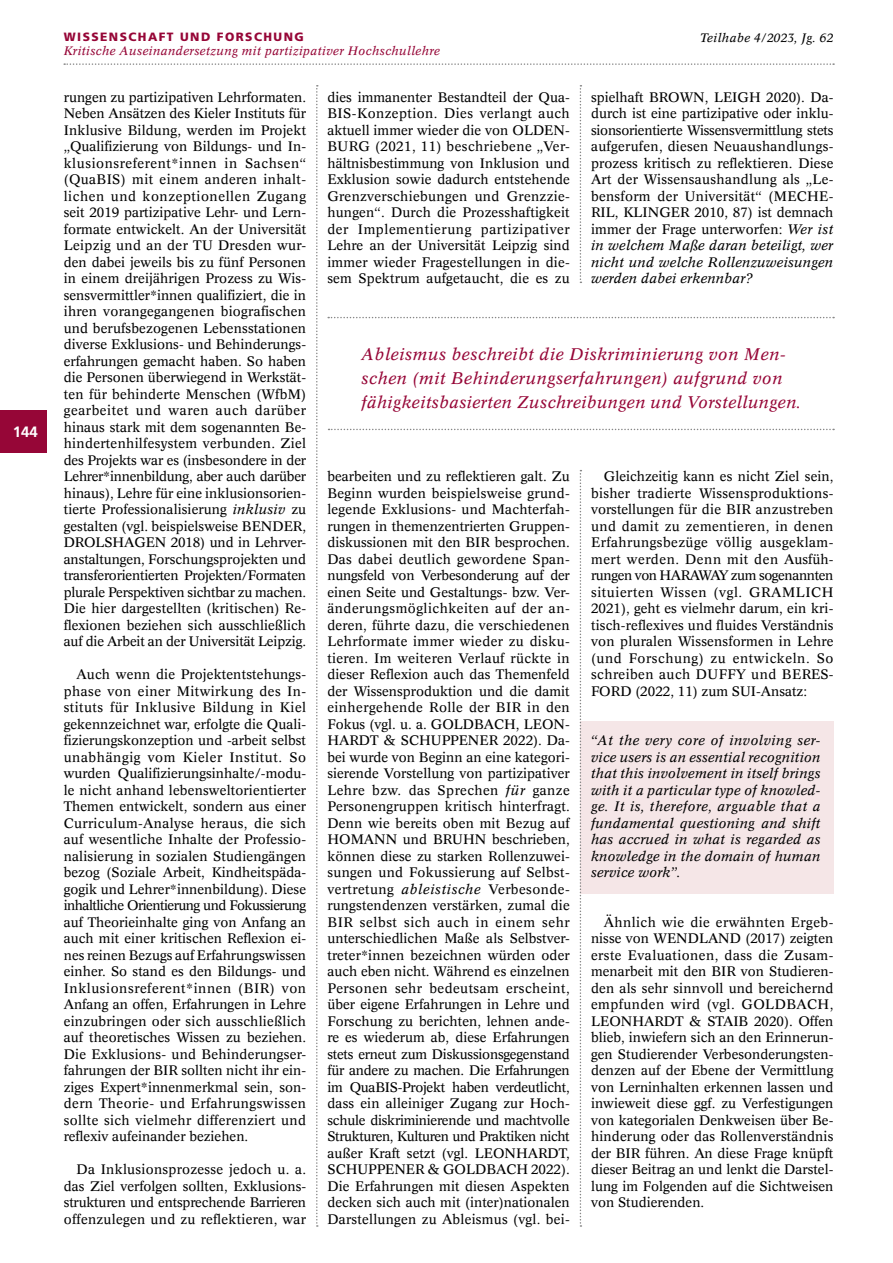
<style>
.page{position:relative;width:893px;height:1263px;background:#fff}
.page>*{position:absolute;margin:0;border:0;box-sizing:border-box;transform-origin:0 0}
.Fließtext{font:italic 16.5px/24px "Concorde";letter-spacing:.02em;color:#960637}
.t1{font:700 15px "Frutiger";color:#fff}
.Fließtext-2{font:13.5px/16.5px "Concorde";color:#000;text-align:justify}
.Fließtext-3{font:italic 13.5px/16.5px "Concorde";color:#000;text-align:justify}
.t2{font:italic 12px "Concorde";letter-spacing:.015em;color:#960637}
.t3{font:900 12px "Frutiger";letter-spacing:.12em;color:#960637}
.t4{font:italic 12px "Concorde";letter-spacing:.02em;color:#000}
.s1{font-style:italic}
</style>
<div class="page">
<div style="left:0;top:410px;width:47px;height:43px;background:#960637"></div>
<svg style="left:64px;top:63px;width:770px;height:2px"></svg>
<div style="left:580px;top:722px;width:253px;height:172px;background:#f5e6e7"></div>
<svg style="left:316px;top:85px;width:2px;height:1142px"></svg>
<svg style="left:580px;top:85px;width:1px;height:198px"></svg>
<svg style="left:329px;top:429px;width:505px;height:1px"></svg>
<svg style="left:328px;top:317px;width:506px;height:1px"></svg>
<svg style="left:580px;top:470px;width:1px;height:757px"></svg>
<p class="t1" style="left:13px;top:423px;width:27px">144</p>
<p class="t3" style="left:64px;top:30px;width:242px">WISSENSCHAFT UND FORSCHUNG</p>
<p class="t4" style="left:700px;top:30px;width:134px">Teilhabe 4/2023, Jg. 62</p>
<p class="t2" style="left:64px;top:43px;width:378px">Kritische Auseinandersetzung mit partizipativer Hochschullehre</p>
<p class="Fließtext-2" style="left:64px;top:88px;width:244px">rungen zu partizipativen Lehrformaten.<br>Neben Ansätzen des Kieler Instituts für Inklusive Bildung, werden im Projekt „Qualifizierung von Bildungs- und In&shy;klusionsreferent*innen in Sachsen“ (QuaBIS) mit einem anderen inhalt&shy;lichen und konzeptionellen Zugang seit 2019 partizipative Lehr- und Lern&shy;formate entwickelt. An der Universität Leipzig und an der TU Dresden wur&shy;den dabei jeweils bis zu fünf Personen in einem dreijährigen Prozess zu Wis&shy;sensvermittler*innen qualifiziert, die in ihren vorangegangenen biografischen und berufsbezogenen Lebensstationen diverse Exklusions- und Behinderungs&shy;erfahrungen gemacht haben. So haben die Personen überwiegend in Werkstät&shy;ten für behinderte Menschen (WfbM) gearbeitet und waren auch darüber hinaus stark mit dem sogenannten Be&shy;hindertenhilfesystem verbunden. Ziel des Projekts war es (insbesondere in der Lehrer*innenbildung, aber auch darüber hinaus), Lehre für eine inklusionsorien&shy;tierte Professionalisierung <span class="s1">inklusiv</span> zu gestalten (vgl. beispielsweise BENDER, DROLSHAGEN 2018) und in Lehrver&shy;anstaltungen, Forschungsprojekten und transferorientierten Projekten/Formaten plurale Perspektiven sichtbar zu machen.<br>Die hier dargestellten (kritischen) Re&shy;flexionen beziehen sich ausschließlich auf die Arbeit an der Universität Leipzig.</p>
<p class="Fließtext-2" style="left:64px;top:666px;width:244px;text-indent:13px">Auch wenn die Projektentstehungs&shy;phase von einer Mitwirkung des In&shy;stituts für Inklusive Bildung in Kiel gekennzeichnet war, erfolgte die Quali&shy;fizierungskonzeption und -arbeit selbst unabhängig vom Kieler Institut. So wurden Qualifizierungsinhalte/-modu&shy;le nicht anhand lebensweltorientierter Themen entwickelt, sondern aus einer Curriculum-Analyse heraus, die sich auf wesentliche Inhalte der Professio&shy;nalisierung in sozialen Studiengängen bezog (Soziale Arbeit, Kindheitspäda&shy;gogik und Lehrer*innenbildung). Diese inhaltliche Orientierung und Fokussierung auf Theorieinhalte ging von Anfang an auch mit einer kritischen Reflexion ei&shy;nes reinen Bezugs auf Erfahrungswissen einher. So stand es den Bildungs- und Inklusionsreferent*innen (BIR) von Anfang an offen, Erfahrungen in Lehre einzubringen oder sich ausschließlich auf theoretisches Wissen zu beziehen.<br>Die Exklusions- und Behinderungser&shy;fahrungen der BIR sollten nicht ihr ein&shy;ziges Expert*innenmerkmal sein, son&shy;dern Theorie- und Erfahrungswissen sollte sich vielmehr differenziert und reflexiv aufeinander beziehen.</p>
<p class="Fließtext-2" style="left:64px;top:1161px;width:244px;text-indent:13px">Da Inklusionsprozesse jedoch u. a. das Ziel verfolgen sollten, Exklusions&shy;strukturen und entsprechende Barrieren offenzulegen und zu reflektieren, war</p>
<p class="Fließtext-2" style="left:327px;top:88px;width:244px">dies immanenter Bestandteil der Qua-BIS-Konzeption. Dies verlangt auch aktuell immer wieder die von OLDEN-BURG (2021, 11) beschriebene „Ver&shy;hältnisbestimmung von Inklusion und Exklusion sowie dadurch entstehende Grenzverschiebungen und Grenzzie&shy;hungen“. Durch die Prozesshaftigkeit der Implementierung partizipativer Lehre an der Universität Leipzig sind immer wieder Fragestellungen in die&shy;sem Spektrum aufgetaucht, die es zu</p>
<p class="Fließtext-2" style="left:591px;top:88px;width:244px">spielhaft BROWN, LEIGH 2020). Da&shy;durch ist eine partizipative oder inklu&shy;sionsorientierte Wissensvermittlung stets aufgerufen, diesen Neuaushandlungs&shy;prozess kritisch zu reflektieren. Diese Art der Wissensaushandlung als „Le&shy;bensform der Universität“ (MECHE-RIL, KLINGER 2010, 87) ist demnach immer der Frage unterworfen: <span class="s1">Wer ist in welchem Maße daran beteiligt, wer nicht und welche Rollenzuweisungen werden dabei erkennbar?</span></p>
<p class="Fließtext" style="left:361px;top:342px;width:442px">Ableismus beschreibt die Diskriminierung von Men&shy;schen (mit Behinderungserfahrungen) aufgrund von fähigkeitsbasierten Zuschreibungen und Vorstellungen.</p>
<p class="Fließtext-2" style="left:327px;top:468px;width:244px">bearbeiten und zu reflektieren galt. Zu Beginn wurden beispielsweise grund&shy;legende Exklusions- und Machterfah&shy;rungen in themenzentrierten Gruppen&shy;diskussionen mit den BIR besprochen.<br>Das dabei deutlich gewordene Span&shy;nungsfeld von Verbesonderung auf der einen Seite und Gestaltungs- bzw. Ver&shy;änderungsmöglichkeiten auf der an&shy;deren, führte dazu, die verschiedenen Lehrformate immer wieder zu disku&shy;tieren. Im weiteren Verlauf rückte in dieser Reflexion auch das Themenfeld der Wissensproduktion und die damit einhergehende Rolle der BIR in den Fokus (vgl. u. a. GOLDBACH, LEON-HARDT &amp; SCHUPPENER 2022). Da&shy;bei wurde von Beginn an eine kategori&shy;sierende Vorstellung von partizipativer Lehre bzw. das Sprechen <span class="s1">für</span> ganze Personengruppen kritisch hinterfragt.<br>Denn wie bereits oben mit Bezug auf HOMANN und BRUHN beschrieben, können diese zu starken Rollenzuwei&shy;sungen und Fokussierung auf Selbst&shy;vertretung <span class="s1">ableistische</span> Verbesonde&shy;rungstendenzen verstärken, zumal die BIR selbst sich auch in einem sehr unterschiedlichen Maße als Selbstver&shy;treter*innen bezeichnen würden oder auch eben nicht. Während es einzelnen Personen sehr bedeutsam erscheint, über eigene Erfahrungen in Lehre und Forschung zu berichten, lehnen ande&shy;re es wiederum ab, diese Erfahrungen stets erneut zum Diskussionsgegenstand für andere zu machen. Die Erfahrungen im QuaBIS-Projekt haben verdeutlicht, dass ein alleiniger Zugang zur Hoch&shy;schule diskriminierende und machtvolle Strukturen, Kulturen und Praktiken nicht außer Kraft setzt (vgl. LEONHARDT, SCHUPPENER &amp; GOLDBACH 2022).<br>Die Erfahrungen mit diesen Aspekten decken sich auch mit (inter)nationalen Darstellungen zu Ableismus (vgl. bei-</p>
<p class="Fließtext-2" style="left:591px;top:468px;width:244px;text-indent:13px">Gleichzeitig kann es nicht Ziel sein, bisher tradierte Wissensproduktions&shy;vorstellungen für die BIR anzustreben und damit zu zementieren, in denen Erfahrungsbezüge völlig ausgeklam&shy;mert werden. Denn mit den Ausfüh&shy;rungen von HARAWAY zum sogenannten situierten Wissen (vgl. GRAMLICH 2021), geht es vielmehr darum, ein kri&shy;tisch-reflexives und fluides Verständnis von pluralen Wissensformen in Lehre (und Forschung) zu entwickeln. So schreiben auch DUFFY und BERES-FORD (2022, 11) zum SUI-Ansatz:</p>
<p class="Fließtext-3" style="left:591px;top:732px;width:231px">“At the very core of involving ser&shy;vice users is an essential recognition that this involvement in itself brings with it a particular type of knowled&shy;ge. It is, therefore, arguable that a fundamental questioning and shift has accrued in what is regarded as knowledge in the domain of human service work”.</p>
<p class="Fließtext-2" style="left:591px;top:913px;width:244px;text-indent:13px">Ähnlich wie die erwähnten Ergeb&shy;nisse von WENDLAND (2017) zeigten erste Evaluationen, dass die Zusam&shy;menarbeit mit den BIR von Studieren&shy;den als sehr sinnvoll und bereichernd empfunden wird (vgl. GOLDBACH, LEONHARDT &amp; STAIB 2020). Offen blieb, inwiefern sich an den Erinnerun&shy;gen Studierender Verbesonderungsten&shy;denzen auf der Ebene der Vermittlung von Lerninhalten erkennen lassen und inwieweit diese ggf. zu Verfestigungen von kategorialen Denkweisen über Be&shy;hinderung oder das Rollenverständnis der BIR führen. An diese Frage knüpft dieser Beitrag an und lenkt die Darstel&shy;lung im Folgenden auf die Sichtweisen von Studierenden.</p>
</div>
